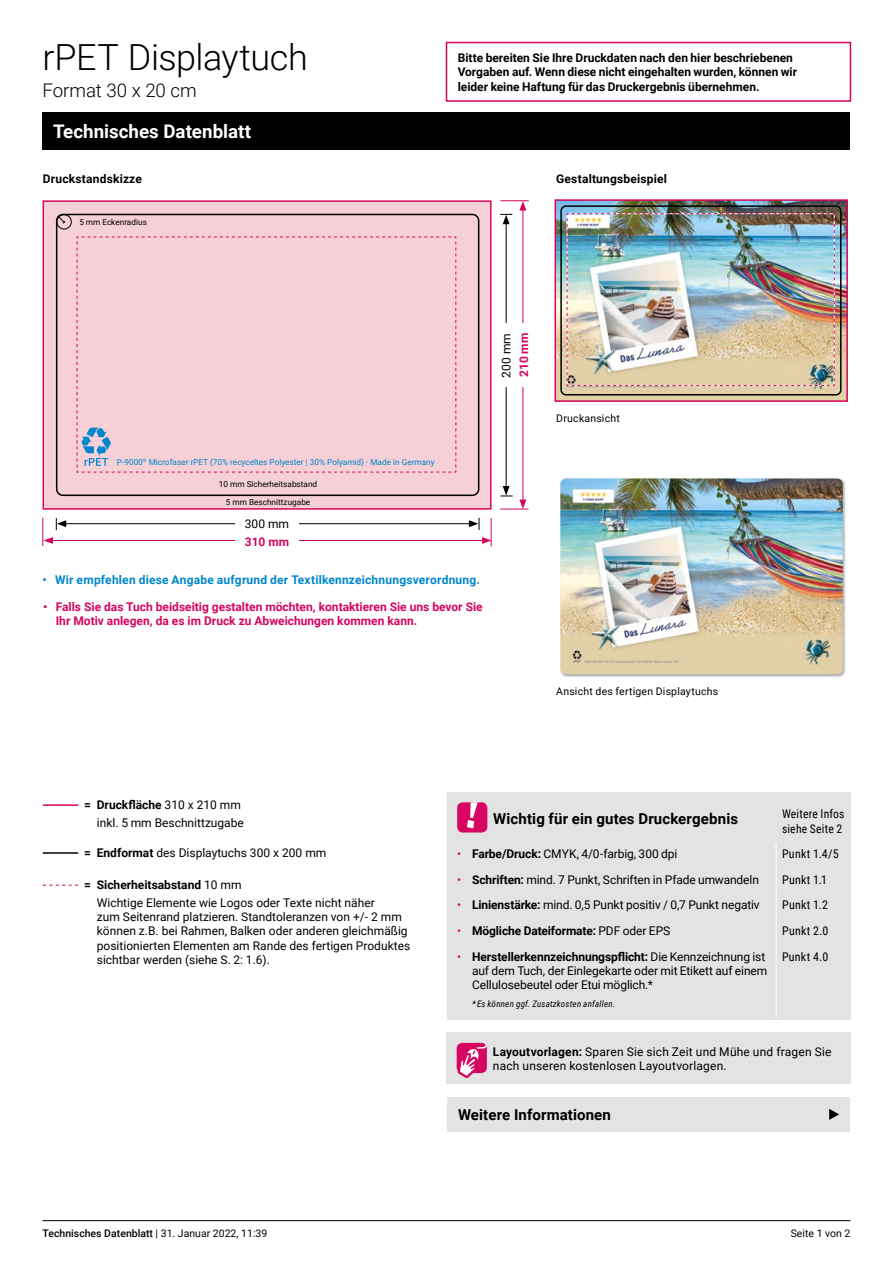
<style>
.page{position:relative;width:893px;height:1263px;background:#fff}
.page>*{position:absolute;margin:0;border:0;box-sizing:border-box;transform-origin:0 0}
.t1{font:300 36px "Roboto";letter-spacing:-.01em;color:#000}
.t2{font:700 18.75px "Roboto";color:#fff}
.t3{font:300 18.75px "Roboto";letter-spacing:-.005em;color:#000}
.t4{font:700 15px "Roboto";letter-spacing:.01em;color:#000}
.t5{font:12px/14.4px "Roboto";color:#000}
.t6{font:700 12px/14.4px "Roboto";letter-spacing:-.005em;color:#000}
.t7{font:700 12px/14.4px "Roboto";color:#d60560}
.t8{font:700 12px "Roboto";letter-spacing:.015em;color:#0086ce}
.t9{font:12px/14.4px "Roboto Condensed";letter-spacing:.02em;color:#000}
.t10{font:700 12px "Roboto";letter-spacing:.015em;color:#000}
.t11{font:700 12px "Roboto";letter-spacing:.02em;color:#000}
.t12{font:10.5px "Roboto";letter-spacing:.02em;color:#000}
.t13{font:500 10.5px "Roboto";color:#000}
.t14{font:10.5px "Roboto";color:#000}
.t15{font:italic 9px "Roboto Condensed";letter-spacing:.02em;color:#000}
.t16{font:8.25px "Roboto";color:#0086ce}
.t17{font:8.25px "Roboto";color:#000}
.s1{font-weight:700}
.s2{color:#d60560}
.s3{font-weight:400;color:#d60560}
.s4{font-weight:400}
</style>
<div class="page">
<hr style="left:43px;top:1220px;width:807px;height:1px;background:#000">
<div style="left:43px;top:113px;width:807px;height:37px;background:#000"></div>
<div style="left:446px;top:42px;width:405px;height:60px;border:2px solid #d60560"></div>
<hr style="left:43px;top:804px;width:35px;height:2px;background:#d60560">
<hr style="left:43px;top:852px;width:35px;height:2px;background:#000">
<div style="left:43px;top:200px;width:448px;height:310px;background:#f5d0d7;border:2px solid #d60560"></div>
<div style="left:56px;top:214px;width:423px;height:282px;border:2px solid #000;border-radius:6px"></div>
<div style="left:57px;top:214px;width:15px;height:15px;border:1px solid #000;border-radius:50%"></div>
<svg style="left:58px;top:216px;width:8px;height:8px"></svg>
<hr style="left:522px;top:208px;width:1px;height:294px;background:#d60560">
<div style="left:515px;top:323px;width:17px;height:64px;background:#fff"></div>
<hr style="left:506px;top:222px;width:1px;height:266px;background:#000">
<svg style="left:500px;top:200px;width:29px;height:24px"></svg>
<svg style="left:500px;top:486px;width:28px;height:24px"></svg>
<div style="left:499px;top:323px;width:13px;height:64px;background:#fff"></div>
<hr style="left:51px;top:540px;width:433px;height:1px;background:#d60560">
<div style="left:235px;top:533px;width:64px;height:17px;background:#fff"></div>
<hr style="left:64px;top:523px;width:407px;height:1px;background:#000">
<svg style="left:469px;top:518px;width:23px;height:28px"></svg>
<svg style="left:42px;top:518px;width:24px;height:28px"></svg>
<div style="left:235px;top:517px;width:64px;height:13px;background:#fff"></div>
<img style="left:557px;top:202px;width:288px;height:197px">
<div style="left:554px;top:199px;width:294px;height:203px;border:2px solid #d60560"></div>
<div style="left:560px;top:205px;width:281px;height:190px;border:2px solid #000;border-radius:5px"></div>
<img style="left:566px;top:213px;width:269px;height:173px">
<div style="left:560px;top:478px;width:286px;height:200px;background:#000;opacity:.3"></div>
<img style="left:560px;top:478px;width:283px;height:196px">
<svg style="left:43px;top:885px;width:35px;height:1px"></svg>
<div style="left:447px;top:792px;width:403px;height:227px;background:#e3e3e3"></div>
<hr style="left:775px;top:843px;width:2px;height:26px;background:#fff">
<hr style="left:775px;top:869px;width:2px;height:25px;background:#fff">
<hr style="left:775px;top:894px;width:2px;height:26px;background:#fff">
<hr style="left:775px;top:920px;width:2px;height:26px;background:#fff">
<hr style="left:775px;top:946px;width:2px;height:72px;background:#fff">
<div style="left:457px;top:802px;width:30px;height:30px;background:#d60560;border-radius:6px"></div>
<svg style="left:467px;top:802px;width:11px;height:26px"></svg>
<div style="left:446px;top:1032px;width:404px;height:52px;background:#e3e3e3"></div>
<div style="left:457px;top:1043px;width:30px;height:30px;background:#d60560;border-radius:6px"></div>
<svg style="left:458px;top:1043px;width:29px;height:35px"></svg>
<div style="left:447px;top:1097px;width:403px;height:34px;background:#e3e3e3"></div>
<svg style="left:829px;top:1109px;width:10px;height:11px"></svg>
<svg style="left:77px;top:237px;width:379px;height:236px"></svg>
<h1 class="t1" style="left:43px;top:32px;width:267px">rPET Displaytuch</h1>
<h2 class="t3" style="left:43px;top:77px;width:156px">Format 30 x 20 cm</h2>
<h2 class="t2" style="left:53px;top:119px;width:200px">Technisches Datenblatt</h2>
<p class="t11" style="left:43px;top:171px;width:101px">Druckstandskizze</p>
<p class="t17" style="left:80px;top:216px;width:69px">5 mm Eckenradius</p>
<p class="t6" style="left:458px;top:50px;width:341px">Bitte bereiten Sie Ihre Druckdaten nach den hier beschriebenen<br>Vorgaben auf. Wenn diese nicht eingehalten wurden, können wir leider keine Haftung für das Druckergebnis übernehmen.</p>
<p class="t10" style="left:556px;top:171px;width:112px">Gestaltungsbeispiel</p>
<p class="t16" style="left:117px;top:456px;width:319px">P-9000<sup>®</sup> Microfaser rPET (70% recyceltes Polyester | 30% Polyamid) · Made in Germany</p>
<p class="t17" style="left:219px;top:478px;width:100px">10 mm Sicherheitsabstand</p>
<p class="t17" style="left:226px;top:496px;width:86px">5 mm Beschnittzugabe</p>
<p class="t5" style="left:245px;top:516px;width:46px">300 mm</p>
<p class="t7" style="left:245px;top:534px;width:46px">310 mm</p>
<p class="t5" style="left:498px;top:377px;width:46px;rotate:-90deg">200 mm</p>
<p class="t7" style="left:516px;top:377px;width:46px;rotate:-90deg">210 mm</p>
<p class="t12" style="left:556px;top:411px;width:65px">Druckansicht</p>
<p class="t8" style="left:42px;top:571px;width:439px">• Wir empfehlen diese Angabe aufgrund der Textilkennzeichnungsverordnung.</p>
<p class="t7" style="left:56px;top:599px;width:428px;text-indent:-13px">• Falls Sie das Tuch beidseitig gestalten möchten, kontaktieren Sie uns bevor Sie<br>Ihr Motiv anlegen, da es im Druck zu Abweichungen kommen kann.</p>
<p class="t12" style="left:556px;top:683px;width:164px">Ansicht des fertigen Displaytuchs</p>
<p class="t5" style="left:84px;top:795px;width:161px;line-height:18px;text-align:right"><span class="s1">= Druckfläche</span> 310 x 210 mm inkl. 5 mm Beschnittzugabe</p>
<p class="t5" style="left:84px;top:845px;width:244px"><span class="s1">= Endformat</span> des Displaytuchs 300 x 200 mm</p>
<p class="t5" style="left:97px;top:875px;width:279px;line-height:18px;text-indent:-13px"><span class="s1">= Sicherheitsabstand</span> 10 mm<br>Wichtige Elemente wie Logos oder Texte nicht näher</p>
<p class="t5" style="left:97px;top:909px;width:315px">zum Seitenrand platzieren. Standtoleranzen von +/- 2 mm können z.B. bei Rahmen, Balken oder anderen gleichmäßig positionierten Elementen am Rande des fertigen Produktes sichtbar werden (siehe S. 2: 1.6).</p>
<p class="t4" style="left:493px;top:808px;width:246px">Wichtig für ein gutes Druckergebnis</p>
<p class="t9" style="left:782px;top:806px;width:64px">Weitere Infos siehe Seite 2</p>
<p class="t5" style="left:457px;top:846px;width:222px"><span class="s2">•</span> <span class="s1">Farbe/Druck:</span> CMYK, 4/0-farbig, 300 dpi</p>
<p class="t9" style="left:782px;top:846px;width:58px">Punkt 1.4/5</p>
<p class="t5" style="left:457px;top:872px;width:303px"><span class="s2">•</span> <span class="s1">Schriften:</span> mind. 7 Punkt, Schriften in Pfade umwandeln</p>
<p class="t9" style="left:782px;top:872px;width:47px">Punkt 1.1</p>
<p class="t5" style="left:457px;top:897px;width:304px"><span class="s2">•</span> <span class="s1">Linienstärke:</span> mind. 0,5 Punkt positiv / 0,7 Punkt negativ</p>
<p class="t9" style="left:782px;top:897px;width:47px">Punkt 1.2</p>
<p class="t6" style="left:457px;top:923px;width:215px"><span class="s3">•</span> Mögliche Dateiformate: <span class="s4">PDF oder EPS</span></p>
<p class="t9" style="left:782px;top:923px;width:48px">Punkt 2.0</p>
<p class="t5" style="left:472px;top:949px;width:297px;text-indent:-15px"><span class="s2">•</span> <span class="s1">Herstellerkennzeichnungspflicht:</span> Die Kennzeichnung ist auf dem Tuch, der Einlegekarte oder mit Etikett auf einem<br>Cellulosebeutel oder Etui möglich.*</p>
<p class="t15" style="left:472px;top:998px;width:145px">* Es können ggf. Zusatzkosten anfallen.</p>
<p class="t9" style="left:782px;top:949px;width:48px">Punkt 4.0</p>
<p class="t5" style="left:493px;top:1044px;width:340px"><span class="s1">Layoutvorlagen:</span> Sparen Sie sich Zeit und Mühe und fragen Sie nach unseren kostenlosen Layoutvorlagen.</p>
<p class="t4" style="left:458px;top:1104px;width:154px">Weitere Informationen</p>
<p class="t13" style="left:43px;top:1226px;width:226px">Technisches Datenblatt <span class="s4">| 31. Januar 2022, 11:39</span></p>
<p class="t14" style="left:791px;top:1226px;width:61px">Seite 1 von 2</p>
</div>
